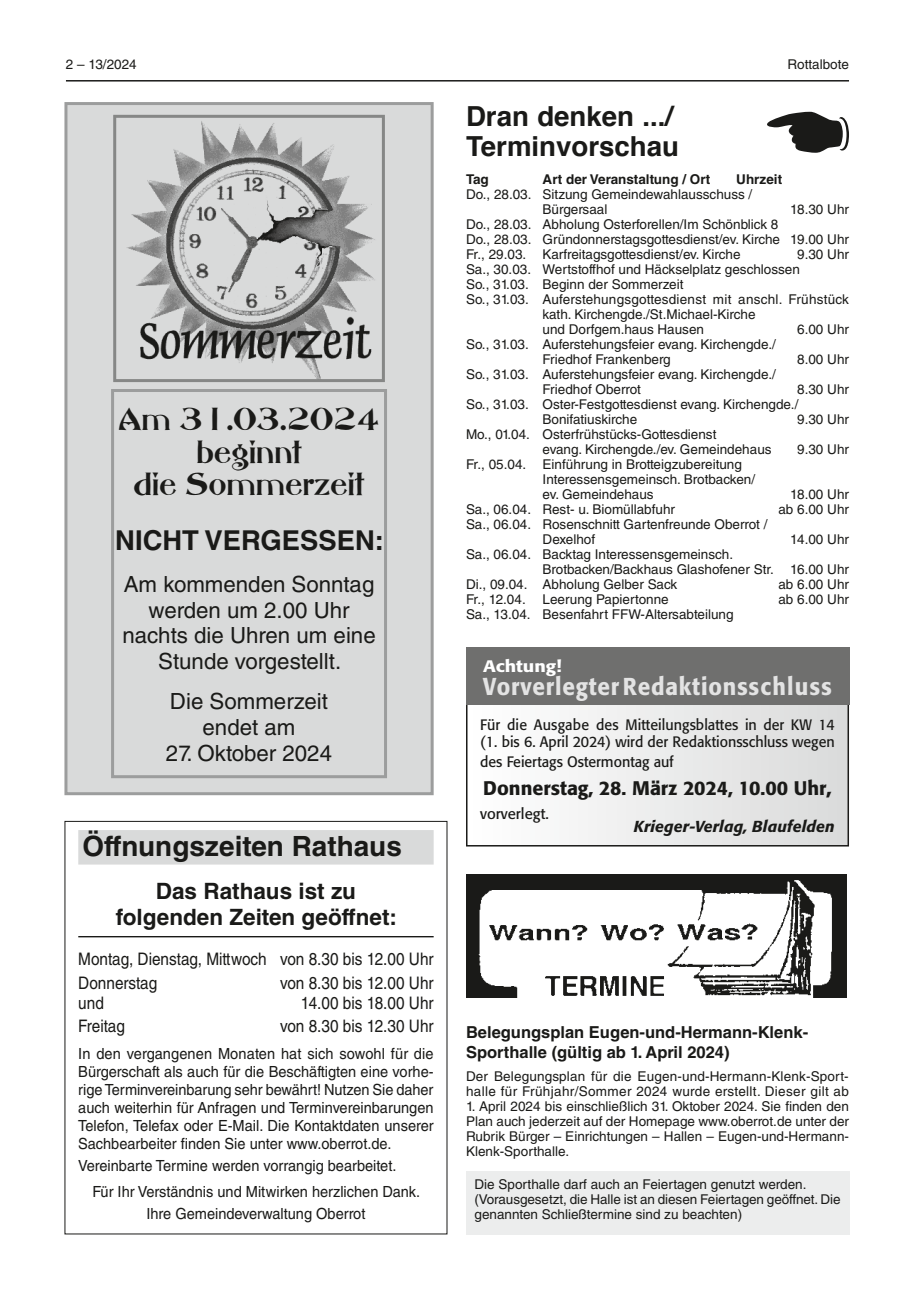
<style>
.page{position:relative;width:915px;height:1297px;background:#fff}
.page>*{position:absolute;margin:0;border:0;box-sizing:border-box;transform-origin:0 0}
.t1{font:30.75px/32.5px "Abott Old Style";color:#1a1a18;text-align:center}
.t2{font:700 27.9px "Helvetica LT Std";color:#1a1a18}
.t3{font:700 27.6px/30.3px "Helvetica";color:#1a1a18}
.t4{font:700 27.45px "Helvetica LT Std";color:#1a1a18}
.t5{font:500 24.15px "Formata";letter-spacing:.035em;color:#e3e3e3;scale:.93 1}
.t6{font:700 22.5px/25.5px "Helvetica LT Std";color:#1a1a18;text-align:center}
.t7{font:22.2px/25.7px "Helvetica LT Std";color:#1a1a18;text-align:center}
.t8{font:500 19.5px "Formata";color:#1a1a18}
.t9{font:17.25px/23.7px "Helvetica LT Std";color:#1a1a18;scale:.89 1}
.t10{font:700 16.5px/19.5px "Helvetica LT Std";color:#1a1a18}
.t11{font:500 16.5px "Formata";color:#fff;scale:1.15 1}
.t12{font:italic 500 15.75px "Formata";letter-spacing:.01em;color:#1a1a18}
.t13{font:15.3px/18px "Helvetica LT Std";color:#1a1a18;text-align:justify;scale:.95 1}
.t14{font:15px/17.2px "Formata";color:#1a1a18;scale:.95 1}
.t15{font:15px "Formata";color:#1a1a18}
.t16{font:13.5px/15px "Helvetica LT Std";color:#1a1a18}
.t17{font:700 13.5px "Helvetica LT Std";color:#1a1a18}
.s1{font-size:21px}
</style>
<div class="page">
<hr style="left:66px;top:80px;width:782px;height:2px;background:#1a1a18">
<svg style="left:767px;top:112px;width:81px;height:41px"></svg>
<div style="left:466px;top:692px;width:382px;height:154px;background:linear-gradient(to right,#fff,#dadbdb)"></div>
<div style="left:466px;top:691px;width:382px;height:155px;border:2px solid #1a1a18"></div>
<div style="left:466px;top:648px;width:382px;height:57px;background:#6f6f6e"></div>
<img style="left:466px;top:875px;width:381px;height:123px">
<div style="left:66px;top:104px;width:366px;height:690px;background:#d9dada"></div>
<div style="left:64px;top:102px;width:369px;height:693px;border:3px solid #9c9d9d"></div>
<svg style="left:113px;top:115px;width:272px;height:267px"></svg>
<div style="left:111px;top:389px;width:276px;height:389px;border:3px solid #9c9d9d"></div>
<div style="left:78px;top:830px;width:355px;height:34px;background:#d9dada"></div>
<hr style="left:78px;top:936px;width:355px;height:1px;background:#1a1a18">
<div style="left:466px;top:1171px;width:382px;height:63px;background:#eceded"></div>
<p class="t16" style="left:66px;top:57px;width:72px">2 – 13/2024</p>
<p class="t16" style="left:787px;top:57px;width:63px">Rottalbote</p>
<h3 class="t3" style="left:466px;top:101px;width:214px">Dran denken .../<br>Terminvorschau</h3>
<p class="t17" style="left:466px;top:171px;width:24px">Tag</p>
<p class="t17" style="left:542px;top:171px;width:169px">Art der Veranstaltung / Ort</p>
<p class="t17" style="left:736px;top:171px;width:47px">Uhrzeit</p>
<p class="t16" style="left:542px;top:187px;width:211px;text-indent:-77px">Do., 28.03. Sitzung Gemeindewahlausschuss /<br>Bürgersaal</p>
<p class="t16" style="left:790px;top:202px;width:60px">18.30 Uhr</p>
<p class="t16" style="left:466px;top:217px;width:384px">Do., 28.03. Abholung Osterforellen/Im Schönblick 8<br>Do., 28.03. Gründonnerstagsgottesdienst/ev. Kirche 19.00 Uhr<br>Fr., 29.03. Karfreitagsgottesdienst/ev. Kirche</p>
<p class="t16" style="left:796px;top:247px;width:53px">9.30 Uhr</p>
<p class="t16" style="left:466px;top:262px;width:335px">Sa., 30.03. Wertstoffhof und Häckselplatz geschlossen</p>
<p class="t16" style="left:466px;top:277px;width:219px">So., 31.03. Beginn der Sommerzeit</p>
<p class="t16" style="left:466px;top:292px;width:384px">So., 31.03. Auferstehungsgottesdienst mit anschl. Frühstück</p>
<p class="t16" style="left:542px;top:307px;width:214px">kath. Kirchengde./St.Michael-Kirche</p>
<p class="t16" style="left:542px;top:322px;width:163px">und Dorfgem.haus Hausen</p>
<p class="t16" style="left:796px;top:322px;width:53px">6.00 Uhr</p>
<p class="t16" style="left:542px;top:337px;width:235px;text-indent:-77px">So., 31.03. Auferstehungsfeier evang. Kirchengde./<br>Friedhof Frankenberg</p>
<p class="t16" style="left:796px;top:352px;width:53px">8.00 Uhr</p>
<h1 class="t1" style="left:118px;top:404px;width:263px">Am 31.03.2024 beginnt<br>die Sommerzeit</h1>
<h3 class="t4" style="left:115px;top:523px;width:270px">NICHT VERGESSEN:</h3>
<h3 class="t7" style="left:122px;top:571px;width:255px">Am kommenden Sonntag werden um 2.00 Uhr nachts die Uhren um eine<br>Stunde vorgestellt.</h3>
<h3 class="t7" style="left:170px;top:689px;width:159px">Die Sommerzeit endet am</h3>
<h3 class="t7" style="left:166px;top:740px;width:167px">27. Oktober 2024</h3>
<h2 class="t2" style="left:82px;top:829px;width:321px">Öffnungszeiten Rathaus</h2>
<h3 class="t6" style="left:116px;top:878px;width:283px">Das Rathaus ist zu folgenden Zeiten geöffnet:</h3>
<p class="t9" style="left:78px;top:947px;width:400px">Montag, Dienstag, Mittwoch von 8.30 bis 12.00 Uhr<br>Donnerstag</p>
<p class="t9" style="left:280px;top:971px;width:174px">von 8.30 bis 12.00 Uhr</p>
<p class="t9" style="left:78px;top:991px;width:30px">und</p>
<p class="t9" style="left:301px;top:991px;width:151px">14.00 bis 18.00 Uhr</p>
<p class="t9" style="left:78px;top:1014px;width:54px">Freitag</p>
<p class="t9" style="left:280px;top:1014px;width:174px">von 8.30 bis 12.30 Uhr</p>
<p class="t13" style="left:78px;top:1044px;width:375px">In den vergangenen Monaten hat sich sowohl für die Bürgerschaft als auch für die Beschäftigten eine vorhe&shy;rige Terminvereinbarung sehr bewährt! Nutzen Sie daher auch weiterhin für Anfragen und Terminvereinbarungen Telefon, Telefax oder E-Mail. Die Kontaktdaten unserer Sachbearbeiter finden Sie unter www.oberrot.de.</p>
<p class="t13" style="left:92px;top:1152px;width:346px;line-height:26.2px;text-indent:-14px">Vereinbarte Termine werden vorrangig bearbeitet.<br>Für Ihr Verständnis und Mitwirken herzlichen Dank.</p>
<p class="t13" style="left:146px;top:1205px;width:232px">Ihre Gemeindeverwaltung Oberrot</p>
<p class="t16" style="left:542px;top:367px;width:235px;text-indent:-77px">So., 31.03. Auferstehungsfeier evang. Kirchengde./<br>Friedhof Oberrot</p>
<p class="t16" style="left:796px;top:382px;width:53px">8.30 Uhr</p>
<p class="t16" style="left:466px;top:397px;width:334px">So., 31.03. Oster-Festgottesdienst evang. Kirchengde./</p>
<p class="t16" style="left:542px;top:412px;width:96px">Bonifatiuskirche</p>
<p class="t16" style="left:796px;top:412px;width:53px">9.30 Uhr</p>
<p class="t16" style="left:542px;top:427px;width:230px;text-indent:-77px">Mo., 01.04. Osterfrühstücks-Gottesdienst<br>evang. Kirchengde./ev. Gemeindehaus</p>
<p class="t16" style="left:796px;top:442px;width:53px">9.30 Uhr</p>
<p class="t16" style="left:542px;top:457px;width:214px;text-indent:-77px">Fr., 05.04. Einführung in Brotteigzubereitung<br>Interessensgemeinsch. Brotbacken/ ev. Gemeindehaus</p>
<p class="t16" style="left:790px;top:487px;width:60px">18.00 Uhr</p>
<p class="t16" style="left:466px;top:502px;width:210px">Sa., 06.04. Rest- u. Biomüllabfuhr</p>
<p class="t16" style="left:778px;top:502px;width:72px">ab 6.00 Uhr</p>
<p class="t16" style="left:542px;top:517px;width:226px;text-indent:-77px">Sa., 06.04. Rosenschnitt Gartenfreunde Oberrot /<br>Dexelhof</p>
<p class="t16" style="left:790px;top:532px;width:60px">14.00 Uhr</p>
<p class="t16" style="left:466px;top:547px;width:268px">Sa., 06.04. Backtag Interessensgemeinsch.</p>
<p class="t16" style="left:542px;top:562px;width:308px">Brotbacken/Backhaus Glashofener Str. 16.00 Uhr</p>
<p class="t16" style="left:466px;top:577px;width:213px">Di., 09.04. Abholung Gelber Sack</p>
<p class="t16" style="left:778px;top:577px;width:72px">ab 6.00 Uhr</p>
<p class="t16" style="left:466px;top:592px;width:204px">Fr., 12.04. Leerung Papiertonne</p>
<p class="t16" style="left:778px;top:592px;width:72px">ab 6.00 Uhr</p>
<p class="t16" style="left:466px;top:607px;width:269px">Sa., 13.04. Besenfahrt FFW-Altersabteilung</p>
<p class="t11" style="left:483px;top:656px;width:70px">Achtung!</p>
<h3 class="t5" style="left:483px;top:671px;width:376px">Vorverlegter Redaktionsschluss</h3>
<p class="t14" style="left:480px;top:716px;width:374px">Für die Ausgabe des Mitteilungsblattes in der KW 14 (1. bis 6. April 2024) wird der Redaktionsschluss wegen</p>
<p class="t14" style="left:480px;top:753px;width:205px">des Feiertags Ostermontag auf</p>
<h3 class="t8" style="left:483px;top:776px;width:350px">Donnerstag, 28. März 2024, 10.00 Uhr<span class="s1">,</span></h3>
<p class="t15" style="left:480px;top:804px;width:70px">vorverlegt.</p>
<p class="t12" style="left:633px;top:817px;width:202px">Krieger-Verlag, Blaufelden</p>
<p class="t10" style="left:466px;top:1023px;width:343px">Belegungsplan Eugen-und-Hermann-Klenk-<br>Sporthalle (gültig ab 1. April 2024)</p>
<p class="t16" style="left:466px;top:1069px;width:384px">Der Belegungsplan für die Eugen-und-Hermann-Klenk-Sport&shy;halle für Frühjahr/Sommer 2024 wurde erstellt. Dieser gilt ab</p>
<p class="t16" style="left:466px;top:1099px;width:384px;text-align:justify">1. April 2024 bis einschließlich 31. Oktober 2024. Sie finden den Plan auch jederzeit auf der Homepage www.oberrot.de unter der Rubrik Bürger – Einrichtungen – Hallen – Eugen-und-Hermann-Klenk-Sporthalle.</p>
<p class="t16" style="left:474px;top:1177px;width:367px">Die Sporthalle darf auch an Feiertagen genutzt werden. (Vorausgesetzt, die Halle ist an diesen Feiertagen geöffnet. Die genannten Schließtermine sind zu beachten)</p>
</div>
